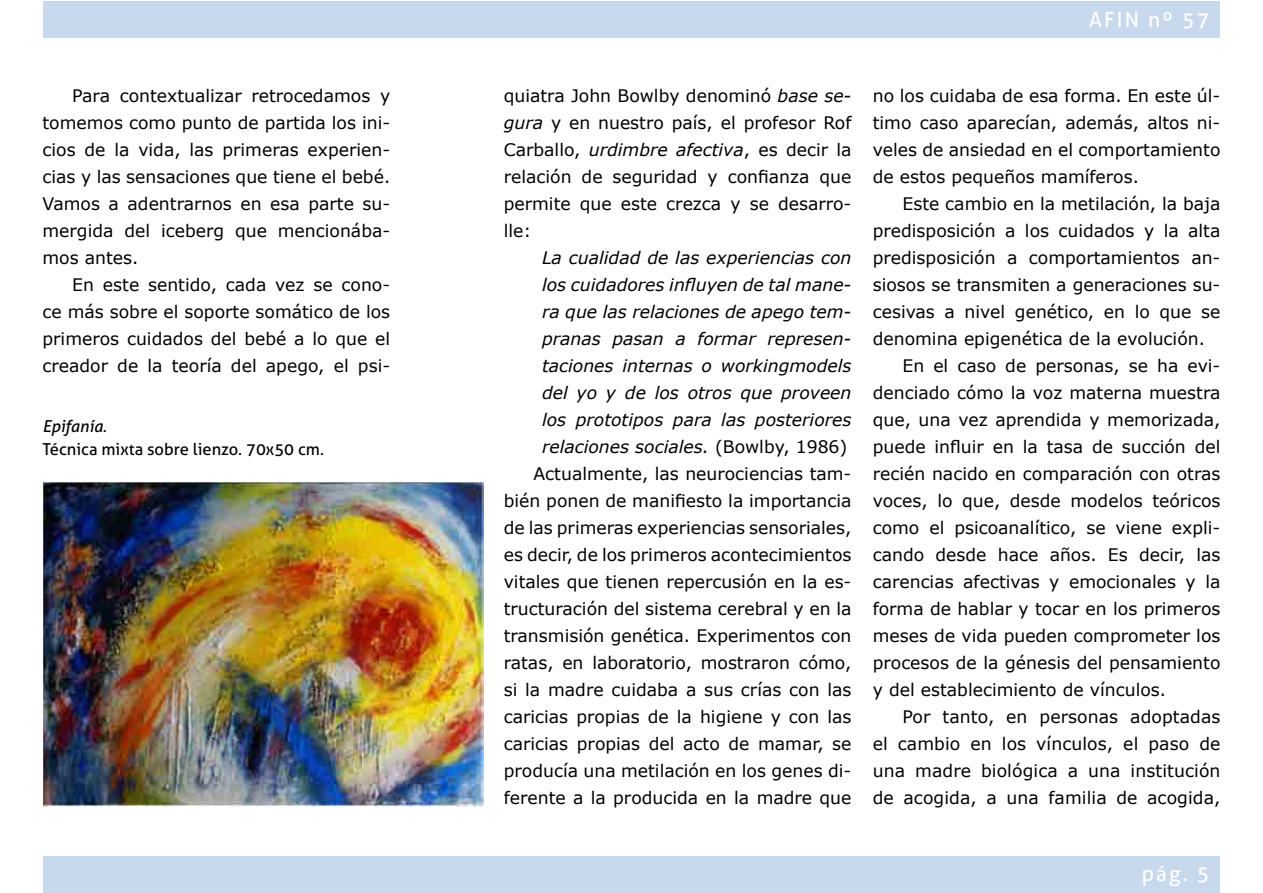
<style>
.page{position:relative;width:1263px;height:893px;background:#fff}
.page>*{position:absolute;margin:0;border:0;box-sizing:border-box;transform-origin:0 0}
.t1{font:21px "Aller";letter-spacing:.1em;color:#fff}
.t2{font:17.25px/27px "Verdana";color:#000;text-align:justify}
.t3{font:16.5px "Aller";color:#000}
.t4{font:italic 16.5px "Aller";color:#000}
.s1{font-style:italic}
</style>
<div class="page">
<div style="left:43px;top:1px;width:1177px;height:37px;background:#c8d9ee"></div>
<div style="left:43px;top:856px;width:1177px;height:37px;background:#c8d9ee"></div>
<img style="left:43px;top:482px;width:440px;height:324px">
<p class="t2" style="left:43px;top:83px;width:349px;text-indent:30px">Para contextualizar retrocedamos y tomemos como punto de partida los ini&shy;cios de la vida, las primeras experien&shy;cias y las sensaciones que tiene el bebé.<br>Vamos a adentrarnos en esa parte su&shy;mergida del iceberg que mencionába&shy;mos antes.</p>
<p class="t2" style="left:43px;top:272px;width:349px;text-indent:30px">En este sentido, cada vez se cono&shy;ce más sobre el soporte somático de los primeros cuidados del bebé a lo que el creador de la teoría del apego, el psi-</p>
<p class="t4" style="left:43px;top:416px;width:66px">Epifanía.</p>
<p class="t3" style="left:43px;top:439px;width:283px">Técnica mixta sobre lienzo. 70x50 cm.</p>
<p class="t1" style="left:1089px;top:7px;width:122px">AFIN nº 57</p>
<p class="t2" style="left:504px;top:83px;width:349px">quiatra John Bowlby denominó <span class="s1">base se&shy;gura</span> y en nuestro país, el profesor Rof Carballo, <span class="s1">urdimbre afectiva</span>, es decir la relación de seguridad y confianza que permite que este crezca y se desarro&shy;lle:</p>
<p class="t2" style="left:504px;top:245px;width:349px;text-align:right"><span class="s1">La cualidad de las experiencias con<br>los cuidadores influyen de tal mane-<br>ra que las relaciones de apego tem&shy;pranas pasan a formar represen&shy;taciones internas o workingmodels<br>del yo y de los otros que proveen<br>los prototipos para las posteriores relaciones sociales.</span> (Bowlby, 1986)<br>Actualmente, las neurociencias tam&shy;bién ponen de manifiesto la importancia de las primeras experiencias sensoriales, es decir, de los primeros acontecimientos vitales que tienen repercusión en la es&shy;tructuración del sistema cerebral y en la transmisión genética. Experimentos con ratas, en laboratorio, mostraron cómo, si la madre cuidaba a sus crías con las caricias propias de la higiene y con las caricias propias del acto de mamar, se producía una metilación en los genes di&shy;ferente a la producida en la madre que</p>
<p class="t2" style="left:873px;top:83px;width:349px">no los cuidaba de esa forma. En este úl&shy;timo caso aparecían, además, altos ni&shy;veles de ansiedad en el comportamiento de estos pequeños mamíferos.</p>
<p class="t2" style="left:902px;top:191px;width:319px">Este cambio en la metilación, la baja</p>
<p class="t2" style="left:873px;top:218px;width:349px">predisposición a los cuidados y la alta</p>
<p class="t2" style="left:873px;top:245px;width:349px">predisposición a comportamientos an-</p>
<p class="t2" style="left:873px;top:272px;width:349px">siosos se transmiten a generaciones su-</p>
<p class="t2" style="left:873px;top:299px;width:349px">cesivas a nivel genético, en lo que se</p>
<p class="t2" style="left:873px;top:326px;width:334px">denomina epigenética de la evolución.</p>
<p class="t2" style="left:902px;top:353px;width:319px">En el caso de personas, se ha evi-</p>
<p class="t2" style="left:873px;top:380px;width:349px">denciado cómo la voz materna muestra</p>
<p class="t2" style="left:873px;top:407px;width:349px">que, una vez aprendida y memorizada,</p>
<p class="t2" style="left:873px;top:434px;width:349px">puede influir en la tasa de succión del</p>
<p class="t2" style="left:873px;top:461px;width:349px">recién nacido en comparación con otras</p>
<p class="t2" style="left:873px;top:488px;width:349px">voces, lo que, desde modelos teóricos</p>
<p class="t2" style="left:873px;top:515px;width:349px">como el psicoanalítico, se viene expli-</p>
<p class="t2" style="left:873px;top:542px;width:349px">cando desde hace años. Es decir, las</p>
<p class="t2" style="left:873px;top:569px;width:349px">carencias afectivas y emocionales y la</p>
<p class="t2" style="left:873px;top:596px;width:349px">forma de hablar y tocar en los primeros</p>
<p class="t2" style="left:873px;top:623px;width:349px">meses de vida pueden comprometer los</p>
<p class="t2" style="left:873px;top:650px;width:349px">procesos de la génesis del pensamiento</p>
<p class="t2" style="left:873px;top:677px;width:295px">y del establecimiento de vínculos.</p>
<p class="t2" style="left:902px;top:704px;width:319px">Por tanto, en personas adoptadas</p>
<p class="t2" style="left:873px;top:731px;width:349px">el cambio en los vínculos, el paso de</p>
<p class="t2" style="left:873px;top:758px;width:349px">una madre biológica a una institución</p>
<p class="t2" style="left:873px;top:785px;width:349px">de acogida, a una familia de acogida,</p>
<p class="t1" style="left:1142px;top:861px;width:69px">pág. 5</p>
</div>
